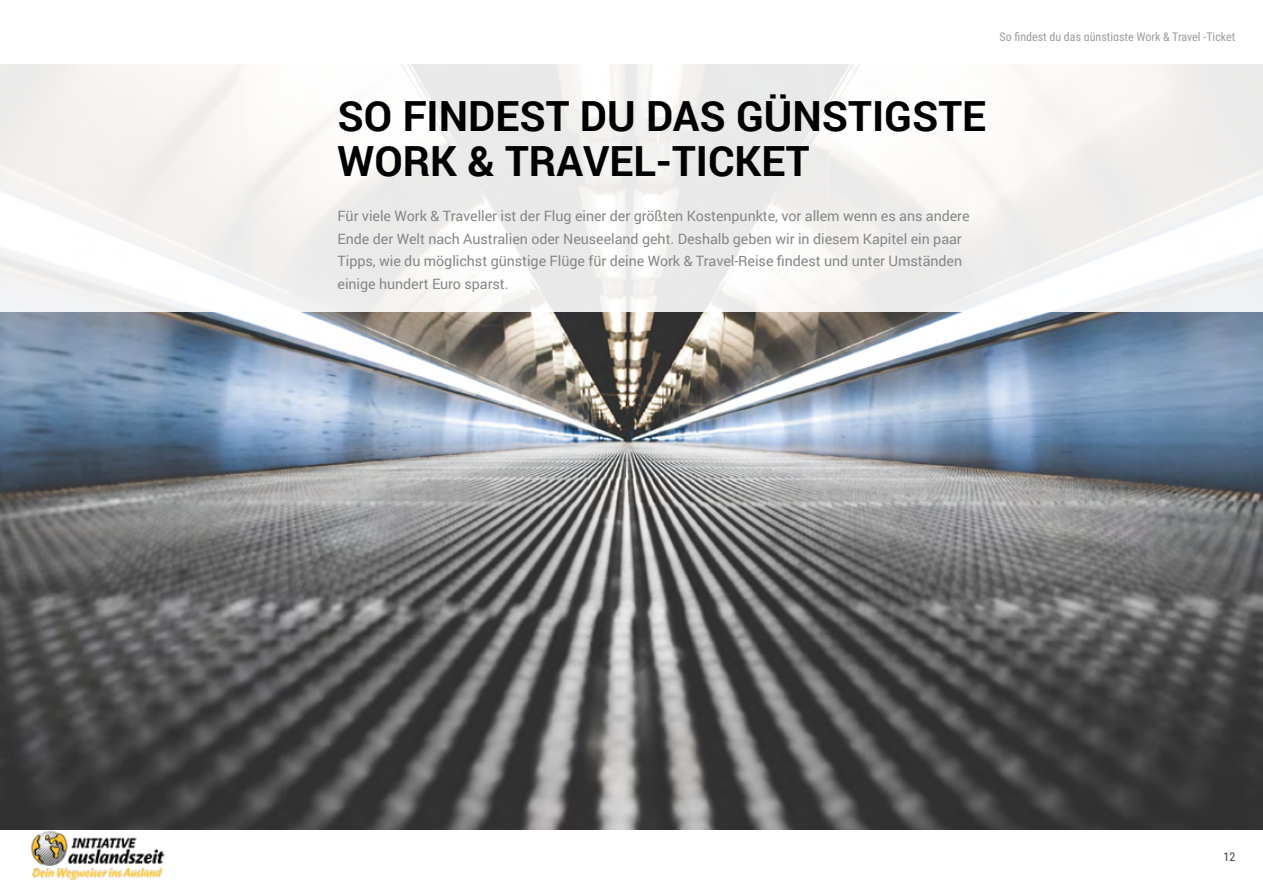
<style>
.page{position:relative;width:1263px;height:893px;background:#fff}
.page>*{position:absolute;margin:0;border:0;box-sizing:border-box;transform-origin:0 0}
.t1{font:700 41.55px/45px "Roboto";color:#000}
.t2{font:14.25px/22.5px "Roboto";letter-spacing:-.005em;color:#868786}
.t3{font:12px "Roboto Condensed";color:#9c9c9d}
.t4{font:12px "Roboto Condensed";color:#3e3f57}
</style>
<div class="page">
<img style="left:31px;top:830px;width:134px;height:51px">
<img style="left:0;top:311px;width:1263px;height:519px">
<div style="left:0;top:41px;width:1263px;height:270px;background:linear-gradient(to right,#f5f4f3,#f4f3f3)"></div>
<p class="t3" style="left:999px;top:29px;width:237px">So findest du das günstigste Work &amp; Travel -Ticket</p>
<h1 class="t1" style="left:338px;top:92px;width:650px">SO FINDEST DU DAS GÜNSTIGSTE<br>WORK &amp; TRAVEL-TICKET</h1>
<p class="t2" style="left:338px;top:204px;width:633px">Für viele Work &amp; Traveller ist der Flug einer der größten Kostenpunkte, vor allem wenn es ans andere Ende der Welt nach Australien oder Neuseeland geht. Deshalb geben wir in diesem Kapitel ein paar Tipps, wie du möglichst günstige Flüge für deine Work &amp; Travel-Reise findest und unter Umständen einige hundert Euro sparst.</p>
<p class="t4" style="left:1223px;top:848px;width:13px">12</p>
</div>
